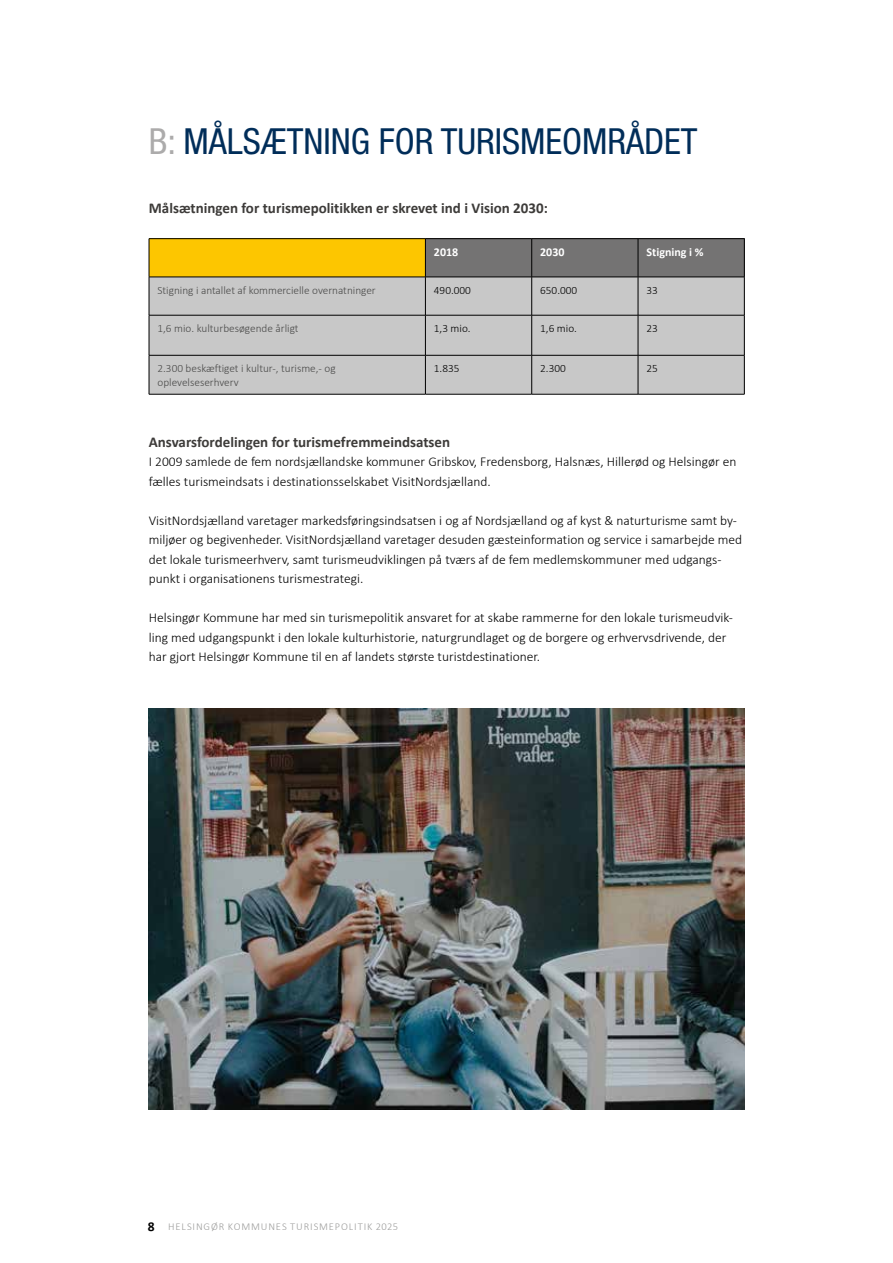
<style>
.page{position:relative;width:893px;height:1263px;background:#fff}
.page>*{position:absolute;margin:0;border:0;box-sizing:border-box;transform-origin:0 0}
.t1{font:condensed 36px "Helvetica Neue";color:#002d59}
.t2{font:700 15px "Calibri";color:#3d3b39}
.t3{font:300 13.5px/19.5px "Calibri";color:#000}
.t4{font:700 12px "Calibri";color:#fff}
.t5{font:300 11.25px/13.5px "Calibri";color:#4a4a49}
.t6{font:300 11.25px "Calibri";color:#000}
.t7{font:300 10.5px "Calibri";letter-spacing:.08em;color:#9d9d9c}
.s1{color:#acabab}
.s2{font-weight:700;font-size:13.5px;color:#000}
</style>
<div class="page">
<div style="left:149px;top:239px;width:276px;height:38px;background:#fdc600"></div>
<div style="left:425px;top:239px;width:107px;height:38px;background:#747373"></div>
<div style="left:532px;top:239px;width:106px;height:38px;background:#747373"></div>
<div style="left:638px;top:239px;width:106px;height:38px;background:#747373"></div>
<div style="left:149px;top:277px;width:276px;height:38px;background:#c8c8c8"></div>
<div style="left:425px;top:277px;width:107px;height:38px;background:#c8c8c8"></div>
<div style="left:532px;top:277px;width:106px;height:38px;background:#c8c8c8"></div>
<div style="left:638px;top:277px;width:106px;height:38px;background:#c8c8c8"></div>
<div style="left:149px;top:315px;width:276px;height:40px;background:#c8c8c8"></div>
<div style="left:425px;top:315px;width:107px;height:40px;background:#c8c8c8"></div>
<div style="left:532px;top:315px;width:106px;height:40px;background:#c8c8c8"></div>
<div style="left:638px;top:315px;width:106px;height:40px;background:#c8c8c8"></div>
<div style="left:149px;top:355px;width:276px;height:39px;background:#c8c8c8"></div>
<div style="left:425px;top:355px;width:107px;height:39px;background:#c8c8c8"></div>
<div style="left:532px;top:355px;width:106px;height:39px;background:#c8c8c8"></div>
<div style="left:638px;top:355px;width:106px;height:39px;background:#c8c8c8"></div>
<hr style="left:425px;top:238px;width:107px;height:1px;background:#000">
<hr style="left:532px;top:238px;width:106px;height:1px;background:#000">
<hr style="left:531px;top:239px;width:1px;height:38px;background:#000">
<hr style="left:638px;top:238px;width:106px;height:1px;background:#000">
<hr style="left:638px;top:239px;width:1px;height:38px;background:#000">
<hr style="left:744px;top:239px;width:1px;height:38px;background:#000">
<hr style="left:149px;top:277px;width:1px;height:38px;background:#000">
<hr style="left:425px;top:277px;width:107px;height:1px;background:#000">
<hr style="left:425px;top:277px;width:1px;height:38px;background:#000">
<hr style="left:532px;top:277px;width:106px;height:1px;background:#000">
<hr style="left:531px;top:277px;width:1px;height:38px;background:#000">
<hr style="left:638px;top:277px;width:106px;height:1px;background:#000">
<hr style="left:638px;top:277px;width:1px;height:38px;background:#000">
<hr style="left:744px;top:277px;width:1px;height:38px;background:#000">
<hr style="left:149px;top:315px;width:276px;height:1px;background:#000">
<hr style="left:149px;top:315px;width:1px;height:40px;background:#000">
<hr style="left:425px;top:315px;width:107px;height:1px;background:#000">
<hr style="left:425px;top:315px;width:1px;height:40px;background:#000">
<hr style="left:532px;top:315px;width:106px;height:1px;background:#000">
<hr style="left:531px;top:315px;width:1px;height:40px;background:#000">
<hr style="left:638px;top:315px;width:106px;height:1px;background:#000">
<hr style="left:638px;top:315px;width:1px;height:40px;background:#000">
<hr style="left:744px;top:315px;width:1px;height:40px;background:#000">
<hr style="left:149px;top:355px;width:276px;height:1px;background:#000">
<hr style="left:149px;top:355px;width:1px;height:39px;background:#000">
<hr style="left:425px;top:355px;width:107px;height:1px;background:#000">
<hr style="left:425px;top:355px;width:1px;height:39px;background:#000">
<hr style="left:532px;top:355px;width:106px;height:1px;background:#000">
<hr style="left:531px;top:355px;width:1px;height:39px;background:#000">
<hr style="left:638px;top:355px;width:106px;height:1px;background:#000">
<hr style="left:638px;top:355px;width:1px;height:39px;background:#000">
<hr style="left:744px;top:355px;width:1px;height:39px;background:#000">
<hr style="left:149px;top:394px;width:276px;height:1px;background:#000">
<hr style="left:425px;top:394px;width:107px;height:1px;background:#000">
<hr style="left:532px;top:394px;width:106px;height:1px;background:#000">
<hr style="left:638px;top:394px;width:106px;height:1px;background:#000">
<hr style="left:149px;top:238px;width:276px;height:1px;background:#000">
<hr style="left:149px;top:239px;width:1px;height:38px;background:#000">
<hr style="left:425px;top:239px;width:1px;height:38px;background:#000">
<hr style="left:149px;top:277px;width:276px;height:1px;background:#000">
<img style="left:149px;top:708px;width:595px;height:402px">
<h1 class="t1" style="left:149px;top:121px;width:550px"><span class="s1">B:</span> MÅLSÆTNING FOR TURISMEOMRÅDET</h1>
<p class="t2" style="left:149px;top:197px;width:400px">Målsætningen for turismepolitikken er skrevet ind i Vision 2030:</p>
<p class="t4" style="left:434px;top:244px;width:26px">2018</p>
<p class="t4" style="left:540px;top:244px;width:26px">2030</p>
<p class="t4" style="left:646px;top:244px;width:59px">Stigning i %</p>
<p class="t5" style="left:158px;top:283px;width:220px">Stigning i antallet af kommercielle overnatninger</p>
<p class="t6" style="left:434px;top:283px;width:38px">490.000</p>
<p class="t6" style="left:540px;top:283px;width:38px">650.000</p>
<p class="t6" style="left:646px;top:283px;width:13px">33</p>
<p class="t5" style="left:158px;top:322px;width:142px">1,6 mio. kulturbesøgende årligt</p>
<p class="t6" style="left:434px;top:321px;width:38px">1,3 mio.</p>
<p class="t6" style="left:540px;top:321px;width:38px">1,6 mio.</p>
<p class="t6" style="left:646px;top:321px;width:13px">23</p>
<p class="t5" style="left:158px;top:362px;width:180px">2.300 beskæftiget i kultur-, turisme,- og oplevelseserhverv</p>
<p class="t6" style="left:434px;top:361px;width:27px">1.835</p>
<p class="t6" style="left:540px;top:361px;width:27px">2.300</p>
<p class="t6" style="left:646px;top:361px;width:13px">25</p>
<h5 class="t2" style="left:149px;top:431px;width:303px">Ansvarsfordelingen for turismefremmeindsatsen</h5>
<p class="t3" style="left:149px;top:452px;width:589px">I 2009 samlede de fem nordsjællandske kommuner Gribskov, Fredensborg, Halsnæs, Hillerød og Helsingør en fælles turismeindsats i destinationsselskabet VisitNordsjælland.</p>
<p class="t3" style="left:149px;top:511px;width:595px">VisitNordsjælland varetager markedsføringsindsatsen i og af Nordsjælland og af kyst &amp; naturturisme samt by&shy;miljøer og begivenheder. VisitNordsjælland varetager desuden gæsteinformation og service i samarbejde med det lokale turismeerhverv, samt turismeudviklingen på tværs af de fem medlemskommuner med udgangs&shy;punkt i organisationens turismestrategi.</p>
<p class="t3" style="left:149px;top:608px;width:586px">Helsingør Kommune har med sin turismepolitik ansvaret for at skabe rammerne for den lokale turismeudvik&shy;ling med udgangspunkt i den lokale kulturhistorie, naturgrundlaget og de borgere og erhvervsdrivende, der har gjort Helsingør Kommune til en af landets største turistdestinationer.</p>
<p class="t7" style="left:148px;top:1220px;width:252px"><span class="s2">8</span> HELSINGØR KOMMUNES TURISMEPOLITIK 2025</p>
</div>
